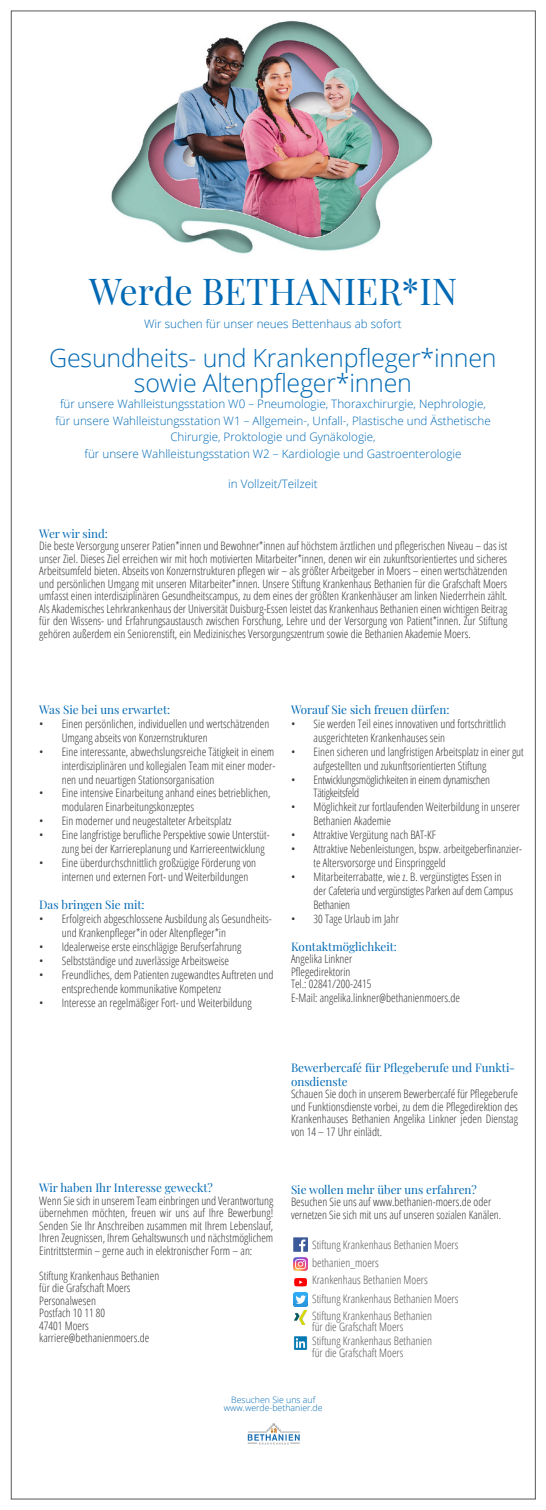
<style>
.page{position:relative;width:546px;height:1510px;background:#fff}
.page>*{position:absolute;margin:0;border:0;box-sizing:border-box;transform-origin:0 0}
.Vortragstitel{font:36.25px "Playfair Display";color:#0069b4}
.t1{font:300 25px "Open Sans";letter-spacing:-.01em;color:#0069b4}
.Überschrift{font:300 condensed 11.62px/12.5px "Open Sans";color:#353535}
.t2{font:300 11.62px "Open Sans";color:#0069b4}
.t3{font:300 condensed 11.62px "Open Sans";color:#57585a}
.t4{font:11.62px/14px "Playfair Display";color:#0069b4}
.Überschrift-2{font:300 condensed 11.62px/14px "Open Sans";letter-spacing:-.02em;color:#353535}
.Ort{font:300 8.75px "Open Sans";color:#0069b4}
</style>
<div class="page">
<img style="left:111px;top:20px;width:322px;height:234px">
<img style="left:247px;top:1423px;width:53px;height:21px">
<img style="left:294px;top:1237px;width:14px;height:14px">
<img style="left:294px;top:1292px;width:13px;height:14px">
<img style="left:295px;top:1310px;width:11px;height:14px">
<svg style="left:294px;top:1257px;width:13px;height:30px"></svg>
<img style="left:294px;top:1336px;width:14px;height:13px">
<p class="Vortragstitel" style="left:89px;top:263px;width:369px">Werde BETHANIER*IN</p>
<p class="t2" style="left:144px;top:316px;width:259px">Wir suchen für unser neues Bettenhaus ab sofort</p>
<p class="t1" style="left:49px;top:341px;width:449px">Gesundheits- und Krankenpfleger*innen</p>
<p class="t1" style="left:134px;top:366px;width:279px">sowie Altenpfleger*innen</p>
<p class="t2" style="left:60px;top:396px;width:427px">für unsere Wahlleistungsstation W0 – Pneumologie, Thoraxchirurgie, Nephrologie,</p>
<p class="t2" style="left:55px;top:412px;width:437px">für unsere Wahlleistungsstation W1 – Allgemein-, Unfall-, Plastische und Ästhetische</p>
<p class="t2" style="left:170px;top:429px;width:207px">Chirurgie, Proktologie und Gynäkologie,</p>
<p class="t2" style="left:85px;top:445px;width:378px">für unsere Wahlleistungsstation W2 – Kardiologie und Gastroenterologie</p>
<p class="t2" style="left:228px;top:476px;width:91px">in Vollzeit/Teilzeit</p>
<p class="t4" style="left:39px;top:525px;width:70px">Wer wir sind:</p>
<p class="Überschrift" style="left:39px;top:539px;width:469px;text-align:justify">Die beste Versorgung unserer Patien*innen und Bewohner*innen auf höchstem ärztlichen und pflegerischen Niveau – das ist unser Ziel. Dieses Ziel erreichen wir mit hoch motivierten Mitarbeiter*innen, denen wir ein zukunftsorientiertes und sicheres Arbeitsumfeld bieten. Abseits von Konzernstrukturen pflegen wir – als größter Arbeitgeber in Moers – einen wertschätzenden und persönlichen Umgang mit unseren Mitarbeiter*innen. Unsere Stiftung Krankenhaus Bethanien für die Grafschaft Moers umfasst einen interdisziplinären Gesundheitscampus, zu dem eines der größten Krankenhäuser am linken Niederrhein zählt.<br>Als Akademisches Lehrkrankenhaus der Universität Duisburg-Essen leistet das Krankenhaus Bethanien einen wichtigen Beitrag für den Wissens- und Erfahrungsaustausch zwischen Forschung, Lehre und der Versorgung von Patient*innen. Zur Stiftung gehören außerdem ein Seniorenstift, ein Medizinisches Versorgungszentrum sowie die Bethanien Akademie Moers.</p>
<p class="t4" style="left:39px;top:701px;width:132px">Was Sie bei uns erwartet:</p>
<p class="Überschrift" style="left:62px;top:716px;width:209px;line-height:14px;text-indent:-22px">• Einen persönlichen, individuellen und wertschätzenden<br>Umgang abseits von Konzernstrukturen</p>
<p class="Überschrift" style="left:62px;top:744px;width:215px;line-height:14px;text-align:justify;text-indent:-22px">• Eine interessante, abwechslungsreiche Tätigkeit in einem interdisziplinären und kollegialen Team mit einer moder&shy;nen und neuartigen Stationsorganisation</p>
<p class="Überschrift" style="left:62px;top:786px;width:210px;line-height:14px;text-indent:-22px">• Eine intensive Einarbeitung anhand eines betrieblichen, modularen Einarbeitungskonzeptes</p>
<p class="Überschrift" style="left:39px;top:814px;width:194px">• Ein moderner und neugestalteter Arbeitsplatz</p>
<p class="Überschrift" style="left:62px;top:827px;width:209px;line-height:14px;text-indent:-22px">• Eine langfristige berufliche Perspektive sowie Unterstüt&shy;zung bei der Karriereplanung und Karriereentwicklung</p>
<p class="Überschrift" style="left:62px;top:855px;width:196px;line-height:14px;text-indent:-22px">• Eine überdurchschnittlich großzügige Förderung von internen und externen Fort- und Weiterbildungen</p>
<p class="t4" style="left:39px;top:896px;width:107px">Das bringen Sie mit:</p>
<p class="Überschrift" style="left:62px;top:911px;width:211px;line-height:14px;text-indent:-22px">• Erfolgreich abgeschlossene Ausbildung als Gesundheits&shy;und Krankenpfleger*in oder Altenpfleger*in</p>
<p class="Überschrift" style="left:39px;top:940px;width:203px">• Idealerweise erste einschlägige Berufserfahrung</p>
<p class="Überschrift" style="left:39px;top:954px;width:191px">• Selbstständige und zuverlässige Arbeitsweise</p>
<p class="Überschrift" style="left:62px;top:967px;width:213px;line-height:14px;text-indent:-22px">• Freundliches, dem Patienten zugewandtes Auftreten und entsprechende kommunikative Kompetenz</p>
<p class="Überschrift" style="left:39px;top:996px;width:214px">• Interesse an regelmäßiger Fort- und Weiterbildung</p>
<p class="t4" style="left:291px;top:701px;width:160px">Worauf Sie sich freuen dürfen:</p>
<p class="Überschrift" style="left:313px;top:716px;width:194px;line-height:14px;text-indent:-22px">• Sie werden Teil eines innovativen und fortschrittlich ausgerichteten Krankenhauses sein</p>
<p class="Überschrift" style="left:313px;top:744px;width:212px;line-height:14px;text-indent:-22px">• Einen sicheren und langfristigen Arbeitsplatz in einer gut aufgestellten und zukunftsorientierten Stiftung</p>
<p class="Überschrift-2" style="left:313px;top:772px;width:178px;text-indent:-22px">• Entwicklungsmöglichkeiten in einem dynamischen<br>Tätigkeitsfeld</p>
<p class="Überschrift" style="left:313px;top:800px;width:208px;line-height:14px;text-indent:-22px">• Möglichkeit zur fortlaufenden Weiterbildung in unserer<br>Bethanien Akademie</p>
<p class="Überschrift" style="left:291px;top:828px;width:146px">• Attraktive Vergütung nach BAT-KF</p>
<p class="Überschrift" style="left:313px;top:841px;width:210px;line-height:14px;text-indent:-22px">• Attraktive Nebenleistungen, bspw. arbeitgeberfinanzier&shy;te Altersvorsorge und Einspringgeld</p>
<p class="Überschrift-2" style="left:313px;top:869px;width:201px;text-indent:-22px">• Mitarbeiterrabatte, wie z. B. vergünstigtes Essen in der Cafeteria und vergünstigtes Parken auf dem Campus<br>Bethanien</p>
<p class="Überschrift" style="left:291px;top:912px;width:109px">• 30 Tage Urlaub im Jahr</p>
<p class="t4" style="left:291px;top:938px;width:107px">Kontaktmöglichkeit:</p>
<p class="Überschrift" style="left:291px;top:952px;width:63px">Angelika Linkner</p>
<p class="Überschrift" style="left:291px;top:965px;width:61px">Pflegedirektorin</p>
<p class="Überschrift" style="left:291px;top:977px;width:82px">Tel.: 02841/200-2415</p>
<p class="Überschrift" style="left:291px;top:991px;width:170px">E-Mail: angelika.linkner@bethanienmoers.de</p>
<p class="t4" style="left:291px;top:1059px;width:225px">Bewerbercafé für Pflegeberufe und Funkti&shy;onsdienste</p>
<p class="Überschrift" style="left:291px;top:1087px;width:228px;text-align:justify">Schauen Sie doch in unserem Bewerbercafé für Pflegeberufe und Funktionsdienste vorbei, zu dem die Pflegedirektion des Krankenhauses Bethanien Angelika Linkner jeden Dienstag von 14 – 17 Uhr einlädt.</p>
<p class="t4" style="left:39px;top:1180px;width:175px">Wir haben Ihr Interesse geweckt?</p>
<p class="Überschrift" style="left:39px;top:1194px;width:235px;text-align:justify">Wenn Sie sich in unserem Team einbringen und Verantwortung übernehmen möchten, freuen wir uns auf Ihre Bewerbung!<br>Senden Sie Ihr Anschreiben zusammen mit Ihrem Lebenslauf, Ihren Zeugnissen, Ihrem Gehaltswunsch und nächstmöglichem Eintrittstermin – gerne auch in elektronischer Form – an:</p>
<p class="Überschrift" style="left:39px;top:1269px;width:121px">Stiftung Krankenhaus Bethanien</p>
<p class="Überschrift" style="left:39px;top:1281px;width:93px">für die Grafschaft Moers</p>
<p class="Überschrift" style="left:39px;top:1294px;width:58px">Personalwesen</p>
<p class="Überschrift" style="left:39px;top:1306px;width:67px">Postfach 10 11 80</p>
<p class="Überschrift" style="left:39px;top:1319px;width:51px">47401 Moers</p>
<p class="Überschrift" style="left:39px;top:1331px;width:112px">karriere@bethanienmoers.de</p>
<p class="t4" style="left:291px;top:1181px;width:187px">Sie wollen mehr über uns erfahren?</p>
<p class="Überschrift" style="left:291px;top:1195px;width:212px">Besuchen Sie uns auf www.bethanien-moers.de oder vernetzen Sie sich mit uns auf unseren sozialen Kanälen.</p>
<p class="t3" style="left:312px;top:1236px;width:148px">Stiftung Krankenhaus Bethanien Moers</p>
<p class="t3" style="left:312px;top:1255px;width:68px">bethanien_moers</p>
<p class="t3" style="left:312px;top:1271px;width:117px">Krankenhaus Bethanien Moers</p>
<p class="t3" style="left:312px;top:1307px;width:121px">Stiftung Krankenhaus Bethanien</p>
<p class="t3" style="left:312px;top:1319px;width:93px">für die Grafschaft Moers</p>
<p class="t3" style="left:312px;top:1332px;width:121px">Stiftung Krankenhaus Bethanien</p>
<p class="t3" style="left:312px;top:1344px;width:93px">für die Grafschaft Moers</p>
<p class="t3" style="left:312px;top:1291px;width:148px">Stiftung Krankenhaus Bethanien Moers</p>
<p class="Ort" style="left:231px;top:1393px;width:86px">Besuchen Sie uns auf</p>
<p class="Ort" style="left:224px;top:1402px;width:100px">www.werde-bethanier.de</p>
</div>
